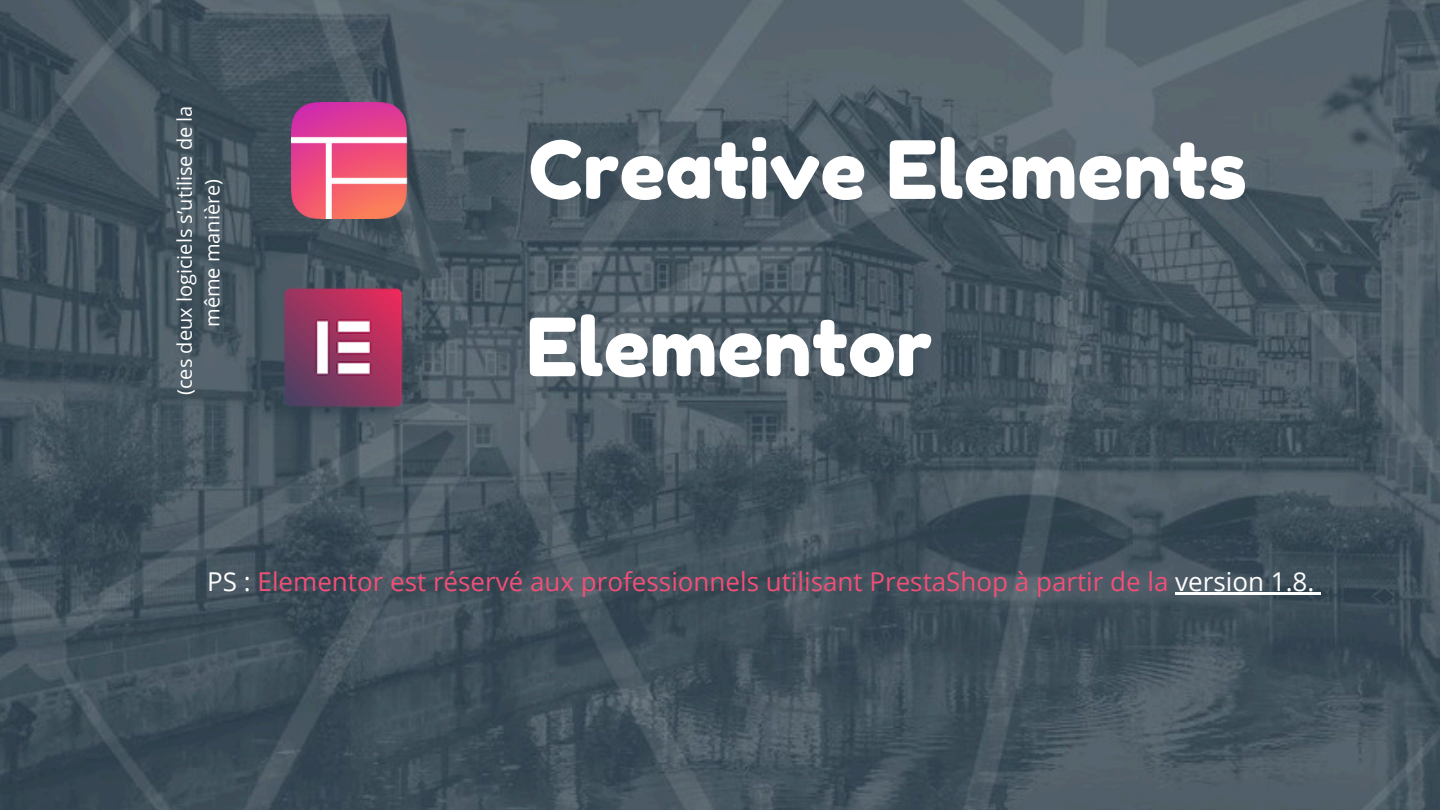
<style>
.page{position:relative;width:1440px;height:810px;background:#fff}
.page>*{position:absolute;margin:0;border:0;box-sizing:border-box;transform-origin:0 0}
.t1{font:80px "Fredoka One";color:#fff}
.t2{font:26px "Open Sans";color:#f04f77}
.t3{font:20px/27.8px "Open Sans";color:#fff;text-align:center}
.s1{color:#fefdfd}
.s2{color:#fefefe}
</style>
<div class="page">
<img style="left:0;top:0;width:1440px;height:810px">
<img style="left:292px;top:103px;width:132px;height:115px">
<img style="left:264px;top:247px;width:160px;height:202px">
<hr style="left:1175px;top:593px;width:139px;height:2px;background:#fefefe">
<svg style="left:1314px;top:593px;width:7px;height:2px"></svg>
<h1 class="t3" style="left:170px;top:395px;width:291px;rotate:-90deg">(ces deux logiciels s’utilise de la même manière)</h1>
<h1 class="t1" style="left:529px;top:121px;width:720px">Creative Elements</h1>
<p class="t1" style="left:527px;top:298px;width:407px">Elementor</p>
<h2 class="t2" style="left:207px;top:563px;width:1109px"><span class="s1">PS :</span> Elementor est réservé aux professionnels utilisant PrestaShop à partir de la <span class="s2">version 1.8.</span></h2>
</div>
